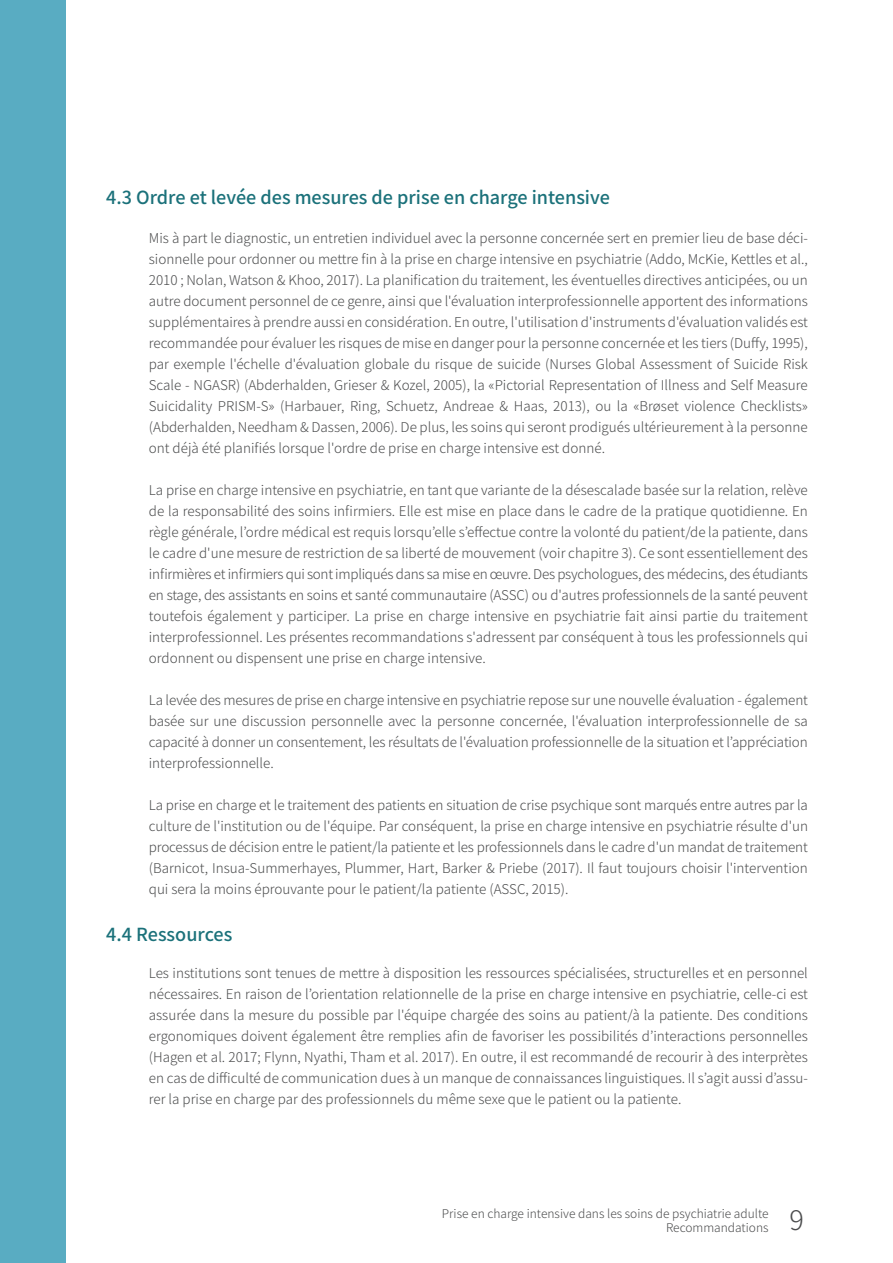
<style>
.page{position:relative;width:893px;height:1263px;background:#fff}
.page>*{position:absolute;margin:0;border:0;box-sizing:border-box;transform-origin:0 0}
.t1{font:300 27px "Noto Sans JP";color:#4b4c4d}
.t2{font:500 18px "Noto Sans JP";color:#1b717a}
.t3{font:300 13.5px/21px "Noto Sans JP";color:#4b4c4d;text-align:justify}
.t4{font:300 12px/14.4px "Noto Sans JP";color:#4b4c4d;text-align:right}
</style>
<div class="page">
<div style="left:0;top:0;width:66px;height:1263px;background:#59acc2"></div>
<h2 class="t2" style="left:106px;top:187px;width:505px">4.3 Ordre et levée des mesures de prise en charge intensive</h2>
<p class="t3" style="left:149px;top:228px;width:661px">Mis à part le diagnostic, un entretien individuel avec la personne concernée sert en premier lieu de base déci&shy;sionnelle pour ordonner ou mettre fin à la prise en charge intensive en psychiatrie (Addo, McKie, Kettles et al., 2010 ; Nolan, Watson &amp; Khoo, 2017). La planification du traitement, les éventuelles directives anticipées, ou un autre document personnel de ce genre, ainsi que l'évaluation interprofessionnelle apportent des informations supplémentaires à prendre aussi en considération. En outre, l'utilisation d'instruments d'évaluation validés est recommandée pour évaluer les risques de mise en danger pour la personne concernée et les tiers (Duffy, 1995), par exemple l'échelle d'évaluation globale du risque de suicide (Nurses Global Assessment of Suicide Risk Scale - NGASR) (Abderhalden, Grieser &amp; Kozel, 2005), la «Pictorial Representation of Illness and Self Measure Suicidality PRISM-S» (Harbauer, Ring, Schuetz, Andreae &amp; Haas, 2013), ou la «Brøset violence Checklists» (Abderhalden, Needham &amp; Dassen, 2006). De plus, les soins qui seront prodigués ultérieurement à la personne ont déjà été planifiés lorsque l'ordre de prise en charge intensive est donné.</p>
<p class="t3" style="left:149px;top:480px;width:661px">La prise en charge intensive en psychiatrie, en tant que variante de la désescalade basée sur la relation, relève de la responsabilité des soins infirmiers. Elle est mise en place dans le cadre de la pratique quotidienne. En règle générale, l’ordre médical est requis lorsqu’elle s’effectue contre la volonté du patient/de la patiente, dans le cadre d'une mesure de restriction de sa liberté de mouvement (voir chapitre 3). Ce sont essentiellement des infirmières et infirmiers qui sont impliqués dans sa mise en œuvre. Des psychologues, des médecins, des étudiants en stage, des assistants en soins et santé communautaire (ASSC) ou d'autres professionnels de la santé peuvent toutefois également y participer. La prise en charge intensive en psychiatrie fait ainsi partie du traitement interprofessionnel. Les présentes recommandations s'adressent par conséquent à tous les professionnels qui ordonnent ou dispensent une prise en charge intensive.</p>
<p class="t3" style="left:149px;top:690px;width:661px">La levée des mesures de prise en charge intensive en psychiatrie repose sur une nouvelle évaluation - également basée sur une discussion personnelle avec la personne concernée, l'évaluation interprofessionnelle de sa capacité à donner un consentement, les résultats de l'évaluation professionnelle de la situation et l’appréciation interprofessionnelle.</p>
<p class="t3" style="left:149px;top:795px;width:661px">La prise en charge et le traitement des patients en situation de crise psychique sont marqués entre autres par la culture de l'institution ou de l'équipe. Par conséquent, la prise en charge intensive en psychiatrie résulte d'un processus de décision entre le patient/la patiente et les professionnels dans le cadre d'un mandat de traitement (Barnicot, Insua-Summerhayes, Plummer, Hart, Barker &amp; Priebe (2017). Il faut toujours choisir l'intervention qui sera la moins éprouvante pour le patient/la patiente (ASSC, 2015).</p>
<h2 class="t2" style="left:106px;top:924px;width:127px">4.4 Ressources</h2>
<p class="t3" style="left:149px;top:963px;width:661px">Les institutions sont tenues de mettre à disposition les ressources spécialisées, structurelles et en personnel nécessaires. En raison de l’orientation relationnelle de la prise en charge intensive en psychiatrie, celle-ci est assurée dans la mesure du possible par l'équipe chargée des soins au patient/à la patiente. Des conditions ergonomiques doivent également être remplies afin de favoriser les possibilités d’interactions personnelles (Hagen et al. 2017; Flynn, Nyathi, Tham et al. 2017). En outre, il est recommandé de recourir à des interprètes en cas de difficulté de communication dues à un manque de connaissances linguistiques. Il s’agit aussi d’assu&shy;rer la prise en charge par des professionnels du même sexe que le patient ou la patiente.</p>
<p class="t4" style="left:442px;top:1206px;width:328px">Prise en charge intensive dans les soins de psychiatrie adulte<br>Recommandations</p>
<h1 class="t1" style="left:789px;top:1205px;width:16px">9</h1>
</div>
